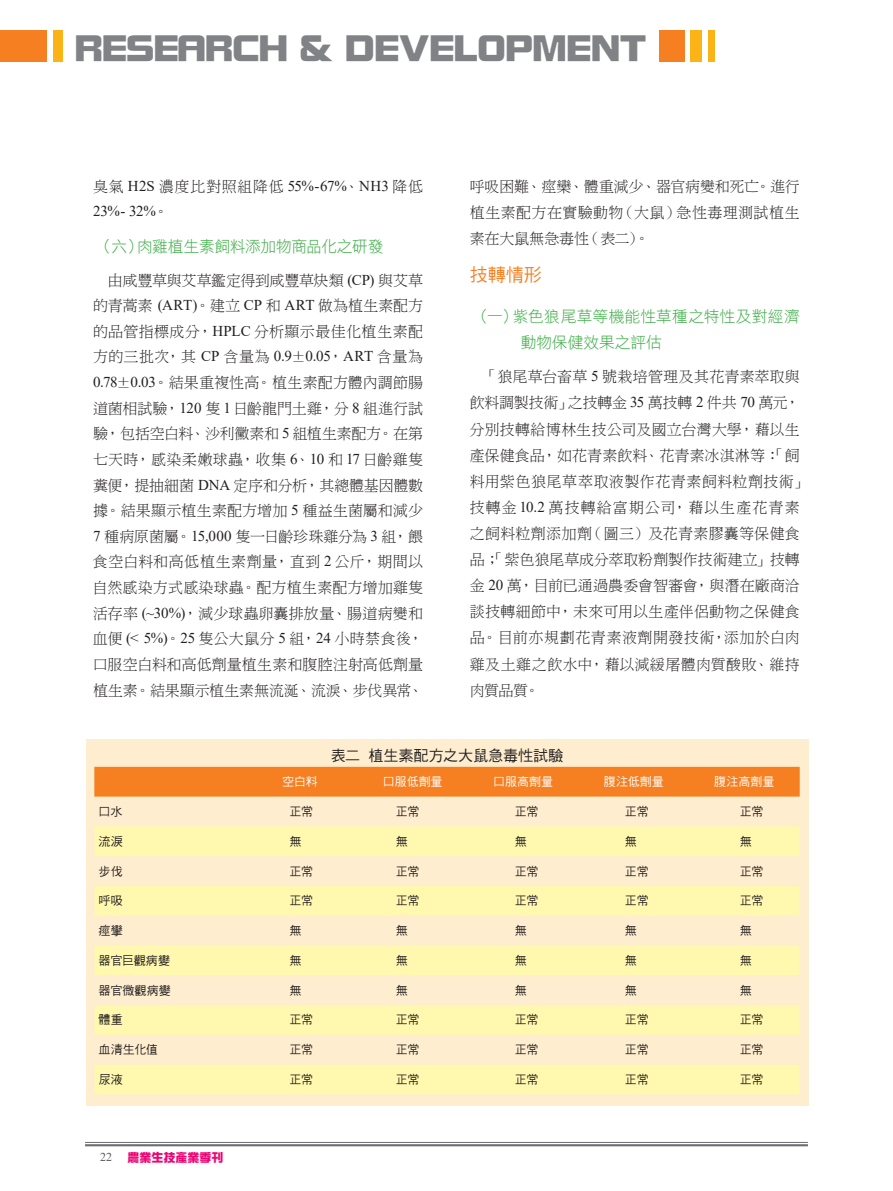
<style>
.page{position:relative;width:893px;height:1191px;background:#fff}
.page>*{position:absolute;margin:0;border:0;box-sizing:border-box;transform-origin:0 0}
.t1{font:36px "DF Zong Yi W9 WINP BF";color:#808285}
.t2{font:18px "DF Hei W5 WINP BF";color:#f57f21}
.t3{font:15.75px/26.1px "DF Hei W3 WINP BF";letter-spacing:-.005em;color:#40ae49}
.t4{font:15px/25.7px "DF Ming W3 WIN BF";letter-spacing:.01em;color:#231f20;text-align:justify}
.t5{font:15px "DF Ming W3 WIN BF";letter-spacing:.05em;color:#231f20}
.t6{font:15px "DF Hei W5 WINP BF";color:#231f20}
.t7{font:15px "Times New Roman";color:#231f20}
.t8{font:12px "DF Hei W5 WINP BF";letter-spacing:-.02em;color:#231f20}
.t9{font:12px "DF Hei W5 WINP BF";color:#fff}
.t10{font:12px "DF Zong Yi W9 WINP BF";color:#ed0373}
.t11{font:12px "Times New Roman";color:#57585a}
.s1{font-family:"Times New Roman"}
.s2{font-family:"DF Ming W3 WIN BF"}
</style>
<div class="page">
<hr style="left:85px;top:1142px;width:723px;height:1px;background:#6c6d70">
<hr style="left:85px;top:1144px;width:723px;height:2px;background:#6c6d70">
<div style="left:659px;top:30px;width:25px;height:32px;background:#f57f21"></div>
<div style="left:691px;top:30px;width:11px;height:32px;background:#fbb316"></div>
<div style="left:708px;top:30px;width:6px;height:32px;background:#fbb316"></div>
<div style="left:54px;top:30px;width:9px;height:32px;background:#fbb316"></div>
<div style="left:0;top:30px;width:47px;height:32px;background:#f57f21"></div>
<div style="left:86px;top:739px;width:722px;height:367px;background:#feedce"></div>
<div style="left:94px;top:767px;width:706px;height:29px;background:#f57f21"></div>
<svg style="left:94px;top:826px;width:706px;height:268px;fill:#fff8ae"></svg>
<h1 class="t1" style="left:75px;top:30px;width:573px">RESEARCH &amp; DEVELOPMENT</h1>
<p class="t5" style="left:93px;top:179px;width:332px">臭氣 <span class="s1">H2S</span> 濃度比對照組降低 <span class="s1">55%-67%</span>、<span class="s1">NH3</span> 降低</p>
<p class="t7" style="left:93px;top:201px;width:77px">23%- 32%<span class="s2">。</span></p>
<p class="t3" style="left:97px;top:233px;width:288px">（六）肉雞植生素飼料添加物商品化之研發</p>
<p class="t4" style="left:93px;top:267px;width:332px;text-indent:15px">由咸豐草與艾草鑑定得到咸豐草炔類 <span class="s1">(CP)</span> 與艾草的青蒿素 <span class="s1">(ART)</span>。建立 <span class="s1">CP</span> 和 <span class="s1">ART</span> 做為植生素配方的品管指標成分，<span class="s1">HPLC</span> 分析顯示最佳化植生素配方的三批次，其 <span class="s1">CP</span> 含量為 <span class="s1">0.9</span>±<span class="s1">0.05</span>，<span class="s1">ART</span> 含量為<span class="s1">0.78</span>±<span class="s1">0.03</span>。結果重複性高。植生素配方體內調節腸道菌相試驗，<span class="s1">120</span> 隻 <span class="s1">1</span>日齡龍門土雞，分 <span class="s1">8</span> 組進行試驗，包括空白料、沙利黴素和 <span class="s1">5</span> 組植生素配方。在第七天時，感染柔嫩球蟲，收集 <span class="s1">6</span>、<span class="s1">10</span> 和 <span class="s1">17</span> 日齡雞隻糞便，提抽細菌 <span class="s1">DNA</span> 定序和分析，其總體基因體數據。結果顯示植生素配方增加 <span class="s1">5</span> 種益生菌屬和減少<span class="s1">7</span> 種病原菌屬。<span class="s1">15,000</span> 隻一日齡珍珠雞分為 <span class="s1">3</span> 組，餵食空白料和高低植生素劑量，直到 <span class="s1">2</span> 公斤，期間以自然感染方式感染球蟲。配方植生素配方增加雞隻活存率 <span class="s1">(~30%)</span>，減少球蟲卵囊排放量、腸道病變和血便 <span class="s1">(&lt; 5%)</span>。<span class="s1">25</span> 隻公大鼠分 <span class="s1">5</span> 組，<span class="s1">24</span> 小時禁食後，口服空白料和高低劑量植生素和腹腔注射高低劑量植生素。結果顯示植生素無流涎、流淚、步伐異常、</p>
<p class="t4" style="left:470px;top:173px;width:332px;line-height:26.1px">呼吸困難、痙欒、體重減少、器官病變和死亡。進行植生素配方在實驗動物（大鼠）急性毒理測試植生素在大鼠無急毒性（表二）。</p>
<p class="t2" style="left:470px;top:265px;width:73px">技轉情形</p>
<p class="t3" style="left:521px;top:303px;width:281px;text-indent:-47px">（一）紫色狼尾草等機能性草種之特性及對經濟動物保健效果之評估</p>
<p class="t4" style="left:470px;top:364px;width:339px;line-height:26.1px;text-align:left;text-indent:12px">「狼尾草台畜草 <span class="s1">5</span> 號栽培管理及其花青素萃取與飲料調製技術」之技轉金 <span class="s1">35</span> 萬技轉 <span class="s1">2</span> 件共 <span class="s1">70</span> 萬元，分別技轉給博林生技公司及國立台灣大學，藉以生產保健食品，如花青素飲料、花青素冰淇淋等：「飼料用紫色狼尾草萃取液製作花青素飼料粒劑技術」技轉金 <span class="s1">10.2</span> 萬技轉給富期公司，藉以生產花青素之飼料粒劑添加劑（圖三）及花青素膠囊等保健食品；「紫色狼尾草成分萃取粉劑製作技術建立」技轉金 <span class="s1">20</span> 萬，目前已通過農委會智審會，與潛在廠商洽談技轉細節中，未來可用以生產伴侶動物之保健食品。目前亦規劃花青素液劑開發技術，添加於白肉雞及土雞之飲水中，藉以減緩屠體肉質酸敗、維持肉質品質。</p>
<p class="t6" style="left:331px;top:747px;width:234px">表二 植生素配方之大鼠急毒性試驗</p>
<p class="t9" style="left:282px;top:775px;width:37px">空白料</p>
<p class="t9" style="left:383px;top:775px;width:61px">口服低劑量</p>
<p class="t9" style="left:493px;top:775px;width:61px">口服高劑量</p>
<p class="t9" style="left:604px;top:775px;width:61px">腹注低劑量</p>
<p class="t9" style="left:714px;top:775px;width:62px">腹注高劑量</p>
<p class="t8" style="left:99px;top:805px;width:25px">口水</p>
<p class="t8" style="left:289px;top:805px;width:25px">正常</p>
<p class="t8" style="left:396px;top:805px;width:25px">正常</p>
<p class="t8" style="left:515px;top:805px;width:25px">正常</p>
<p class="t8" style="left:625px;top:805px;width:25px">正常</p>
<p class="t8" style="left:740px;top:805px;width:25px">正常</p>
<p class="t8" style="left:99px;top:835px;width:26px">流淚</p>
<p class="t8" style="left:289px;top:835px;width:13px">無</p>
<p class="t8" style="left:396px;top:835px;width:13px">無</p>
<p class="t8" style="left:515px;top:835px;width:13px">無</p>
<p class="t8" style="left:625px;top:835px;width:13px">無</p>
<p class="t8" style="left:740px;top:835px;width:13px">無</p>
<p class="t8" style="left:99px;top:865px;width:26px">步伐</p>
<p class="t8" style="left:289px;top:865px;width:25px">正常</p>
<p class="t8" style="left:396px;top:865px;width:25px">正常</p>
<p class="t8" style="left:515px;top:865px;width:25px">正常</p>
<p class="t8" style="left:625px;top:865px;width:25px">正常</p>
<p class="t8" style="left:740px;top:865px;width:25px">正常</p>
<p class="t8" style="left:99px;top:894px;width:26px">呼吸</p>
<p class="t8" style="left:289px;top:894px;width:25px">正常</p>
<p class="t8" style="left:396px;top:894px;width:25px">正常</p>
<p class="t8" style="left:515px;top:894px;width:25px">正常</p>
<p class="t8" style="left:625px;top:894px;width:25px">正常</p>
<p class="t8" style="left:740px;top:894px;width:25px">正常</p>
<p class="t8" style="left:99px;top:924px;width:26px">痙攣</p>
<p class="t8" style="left:289px;top:924px;width:13px">無</p>
<p class="t8" style="left:396px;top:924px;width:13px">無</p>
<p class="t8" style="left:515px;top:924px;width:13px">無</p>
<p class="t8" style="left:625px;top:924px;width:13px">無</p>
<p class="t8" style="left:740px;top:924px;width:13px">無</p>
<p class="t8" style="left:99px;top:954px;width:73px">器官巨觀病變</p>
<p class="t8" style="left:289px;top:954px;width:13px">無</p>
<p class="t8" style="left:396px;top:954px;width:13px">無</p>
<p class="t8" style="left:515px;top:954px;width:13px">無</p>
<p class="t8" style="left:625px;top:954px;width:13px">無</p>
<p class="t8" style="left:740px;top:954px;width:13px">無</p>
<p class="t8" style="left:99px;top:984px;width:74px">器官微觀病變</p>
<p class="t8" style="left:289px;top:984px;width:13px">無</p>
<p class="t8" style="left:396px;top:984px;width:13px">無</p>
<p class="t8" style="left:515px;top:984px;width:13px">無</p>
<p class="t8" style="left:625px;top:984px;width:13px">無</p>
<p class="t8" style="left:740px;top:984px;width:13px">無</p>
<p class="t8" style="left:99px;top:1013px;width:26px">體重</p>
<p class="t8" style="left:289px;top:1013px;width:25px">正常</p>
<p class="t8" style="left:396px;top:1013px;width:25px">正常</p>
<p class="t8" style="left:515px;top:1013px;width:25px">正常</p>
<p class="t8" style="left:625px;top:1013px;width:25px">正常</p>
<p class="t8" style="left:740px;top:1013px;width:25px">正常</p>
<p class="t8" style="left:99px;top:1043px;width:61px">血清生化值</p>
<p class="t8" style="left:289px;top:1043px;width:25px">正常</p>
<p class="t8" style="left:396px;top:1043px;width:25px">正常</p>
<p class="t8" style="left:515px;top:1043px;width:25px">正常</p>
<p class="t8" style="left:625px;top:1043px;width:25px">正常</p>
<p class="t8" style="left:740px;top:1043px;width:25px">正常</p>
<p class="t8" style="left:99px;top:1073px;width:26px">尿液</p>
<p class="t8" style="left:289px;top:1073px;width:25px">正常</p>
<p class="t8" style="left:396px;top:1073px;width:25px">正常</p>
<p class="t8" style="left:515px;top:1073px;width:25px">正常</p>
<p class="t8" style="left:625px;top:1073px;width:25px">正常</p>
<p class="t8" style="left:740px;top:1073px;width:25px">正常</p>
<p class="t11" style="left:100px;top:1148px;width:13px">22</p>
<p class="t10" style="left:128px;top:1151px;width:97px">農業生技產業季刊</p>
</div>
